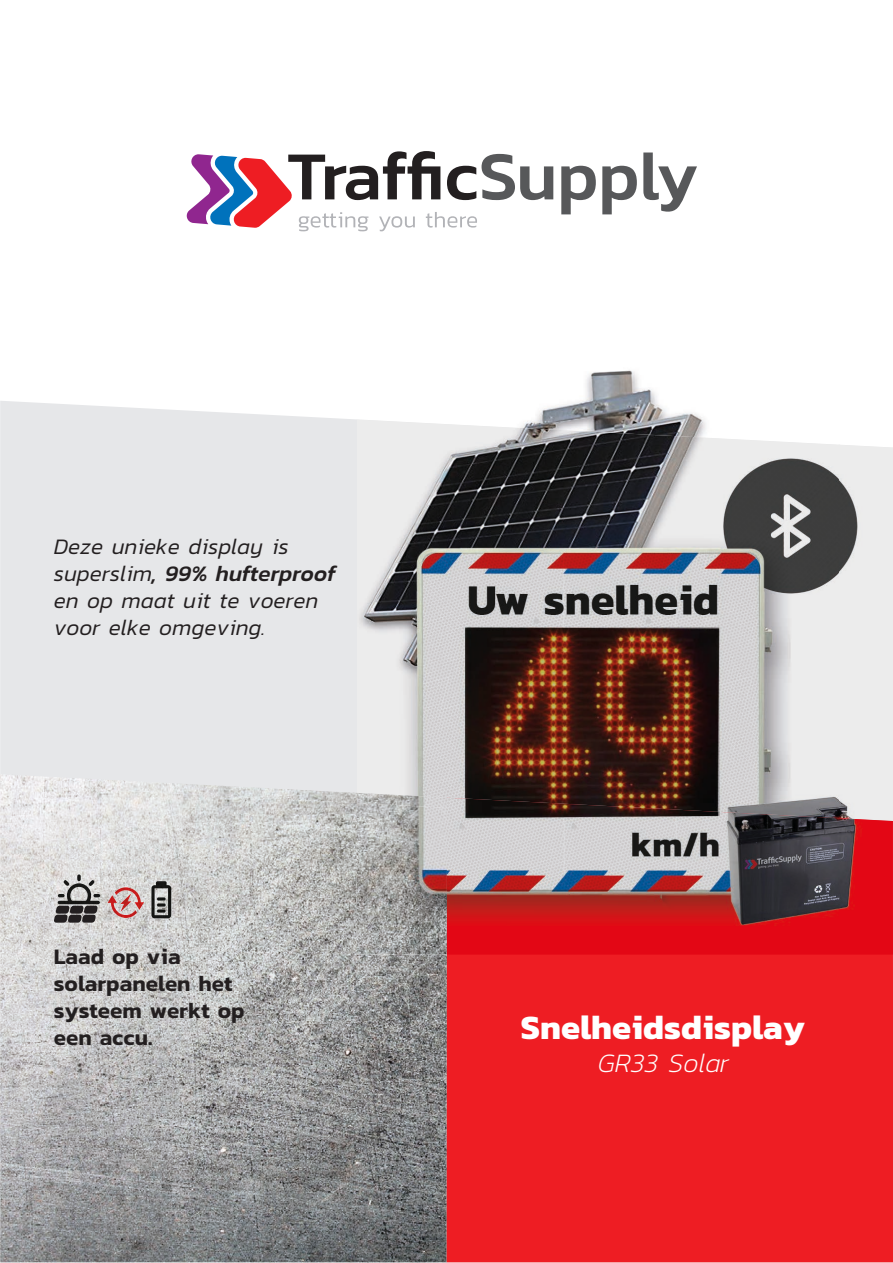
<style>
.page{position:relative;width:893px;height:1263px;background:#fff}
.page>*{position:absolute;margin:0;border:0;box-sizing:border-box;transform-origin:0 0}
.t1{font:700 34.65px "Kanit";color:#fff}
.t2{font:italic 200 27px "Kanit";color:#fff}
.t3{font:italic 300 22.5px/27px "Kanit";color:#231f20}
.t4{font:600 22.5px/27px "Kanit";color:#231f20}
.s1{font-weight:500}
</style>
<div class="page">
<div style="left:0;top:401px;width:357px;height:373px;background:#e6e7e9"></div>
<img style="left:0;top:838px;width:367px;height:424px">
<img style="left:367px;top:954px;width:80px;height:308px">
<img style="left:0;top:803px;width:357px;height:35px">
<img style="left:0;top:774px;width:357px;height:29px">
<svg style="left:561px;top:166px;width:35px;height:48px"></svg>
<svg style="left:602px;top:166px;width:35px;height:48px"></svg>
<svg style="left:643px;top:152px;width:54px;height:60px"></svg>
<svg style="left:186px;top:151px;width:367px;height:80px"></svg>
<div style="left:447px;top:954px;width:446px;height:308px;background:#ee1d23"></div>
<img style="left:537px;top:370px;width:165px;height:49px">
<img style="left:357px;top:419px;width:483px;height:374px">
<img style="left:839px;top:445px;width:54px;height:348px">
<img style="left:357px;top:831px;width:90px;height:123px">
<img style="left:357px;top:793px;width:536px;height:38px">
<img style="left:447px;top:798px;width:446px;height:156px">
<img style="left:58px;top:883px;width:42px;height:21px">
<svg style="left:77px;top:874px;width:4px;height:7px"></svg>
<svg style="left:58px;top:894px;width:7px;height:3px"></svg>
<svg style="left:93px;top:894px;width:7px;height:3px"></svg>
<svg style="left:88px;top:880px;width:6px;height:6px"></svg>
<svg style="left:64px;top:880px;width:5px;height:6px"></svg>
<svg style="left:54px;top:906px;width:44px;height:17px"></svg>
<img style="left:151px;top:881px;width:20px;height:37px">
<svg style="left:157px;top:897px;width:9px;height:16px"></svg>
<img style="left:107px;top:895px;width:30px;height:23px">
<img style="left:115px;top:887px;width:29px;height:23px">
<img style="left:120px;top:894px;width:11px;height:17px">
<p class="t3" style="left:54px;top:532px;width:283px">Deze unieke display is superslim<span class="s1">, 99% hufterproof </span>en op maat uit te voeren voor elke omgeving.</p>
<p class="t4" style="left:54px;top:942px;width:192px">Laad op via solarpanelen het systeem werkt op een accu.</p>
<h1 class="t1" style="left:521px;top:1000px;width:286px">Snelheidsdisplay</h1>
<p class="t2" style="left:597px;top:1045px;width:133px">GR33 Solar</p>
</div>
